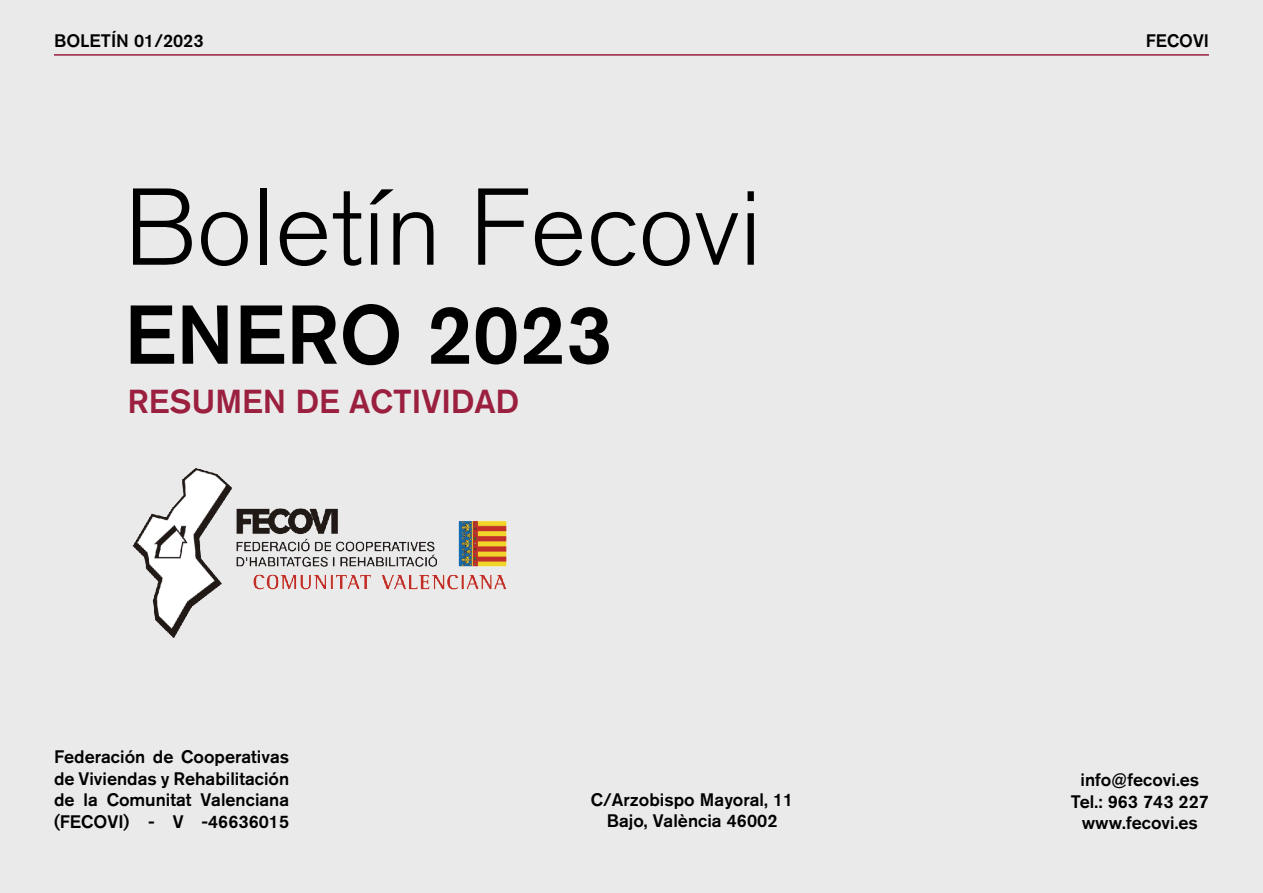
<style>
.page{position:relative;width:1263px;height:893px;background:#eaeaea}
.page>*{position:absolute;margin:0;border:0;box-sizing:border-box;transform-origin:0 0}
.t1{font:300 108px "Akzidenz Grotesk BQ";color:#000}
.t2{font:500 82.5px "Akzidenz Grotesk BQ";color:#000}
.t3{font:500 33px "Akzidenz Grotesk BQ";color:#9b203f}
.t4{font:500 18px/21.6px "Akzidenz Grotesk BQ";color:#000;text-align:center}
</style>
<div class="page">
<hr style="left:54px;top:54px;width:1155px;height:2px;background:#9b203f">
<img style="left:132px;top:468px;width:375px;height:170px">
<p class="t4" style="left:54px;top:30px;width:151px">BOLETÍN 01/2023</p>
<p class="t4" style="left:1146px;top:30px;width:65px">FECOVI</p>
<h1 class="t1" style="left:124px;top:167px;width:639px">Boletín Fecovi</h1>
<h2 class="t2" style="left:124px;top:284px;width:489px">ENERO 2023</h2>
<h3 class="t3" style="left:127px;top:381px;width:393px">RESUMEN DE ACTIVIDAD</h3>
<p class="t4" style="left:54px;top:745px;width:237px;text-align:justify">Federación de Cooperativas de Viviendas y Rehabilitación de la Comunitat Valenciana (FECOVI) - V -46636015</p>
<p class="t4" style="left:591px;top:788px;width:204px">C/Arzobispo Mayoral, 11<br>Bajo, València 46002</p>
<p class="t4" style="left:1071px;top:768px;width:140px">info@fecovi.es<br>Tel.: 963 743 227 www.fecovi.es</p>
</div>
